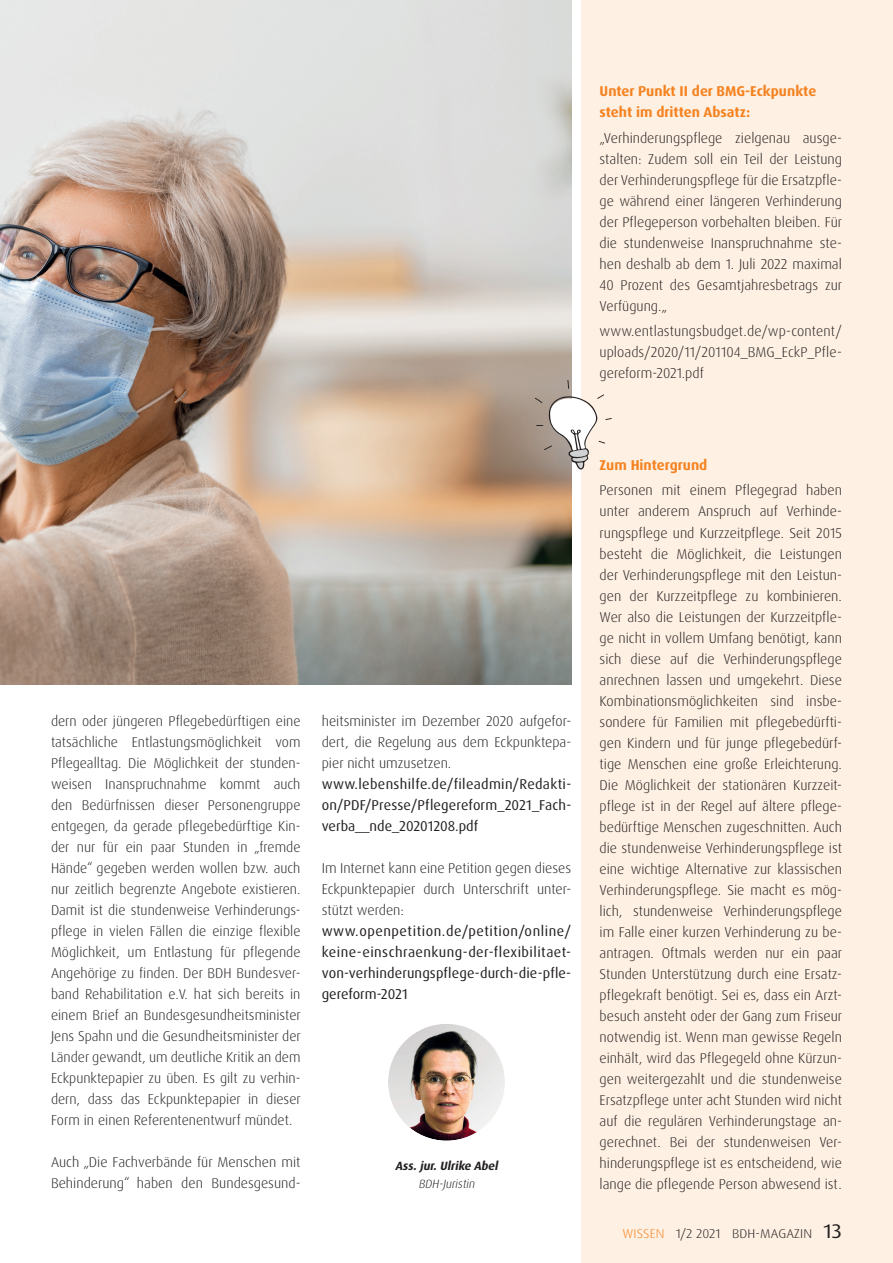
<style>
.page{position:relative;width:893px;height:1263px;background:#fff}
.page>*{position:absolute;margin:0;border:0;box-sizing:border-box;transform-origin:0 0}
.t1{font:300 14.25px/21px "Dax OT";color:#231f20;text-align:justify}
.t2{font:14.25px/21px "Dax OT";letter-spacing:.01em;color:#231f20;text-align:justify}
.t3{font:700 14.25px/21px "Dax OT";color:#f58220}
.t4{font:300 12.75px "Dax OT";letter-spacing:.01em;color:#231f20;scale:1.06 1}
.t5{font:italic 700 12px "Dax OT";color:#231f20}
.t6{font:italic 300 12px "Dax OT";color:#231f20}
.s1{color:#f58220}
.s2{font-weight:400;font-size:19.8px}
</style>
<div class="page">
<div style="left:582px;top:0;width:311px;height:1263px;background:#fef0e2"></div>
<img style="left:0;top:0;width:571px;height:685px">
<svg style="left:535px;top:380px;width:77px;height:90px"></svg>
<img style="left:388px;top:1024px;width:117px;height:117px;border-radius:58px">
<div style="left:385px;top:1021px;width:123px;height:122px;border:3px solid #fff;border-radius:50%"></div>
<p class="t3" style="left:600px;top:81px;width:218px">Unter Punkt II der BMG-Eckpunkte steht im dritten Absatz:</p>
<p class="t1" style="left:600px;top:127px;width:244px">„Verhinderungspflege zielgenau ausge&shy;stalten: Zudem soll ein Teil der Leistung der Verhinderungspflege für die Ersatzpfle&shy;ge während einer längeren Verhinderung der Pflegeperson vorbehalten bleiben. Für die stundenweise Inanspruchnahme ste&shy;hen deshalb ab dem 1. Juli 2022 maximal 40 Prozent des Gesamtjahresbetrags zur Verfügung.„</p>
<p class="t1" style="left:600px;top:321px;width:244px">www.entlastungsbudget.de/wp-content/ uploads/2020/11/201104_BMG_EckP_Pfle&shy;gereform-2021.pdf</p>
<p class="t1" style="left:51px;top:711px;width:251px">dern oder jüngeren Pflegebedürftigen eine tatsächliche Entlastungsmöglichkeit vom Pflegealltag. Die Möglichkeit der stunden&shy;weisen Inanspruchnahme kommt auch den Bedürfnissen dieser Personengruppe entgegen, da gerade pflegebedürftige Kin&shy;der nur für ein paar Stunden in „fremde Hände“ gegeben werden wollen bzw. auch nur zeitlich begrenzte Angebote existieren.<br>Damit ist die stundenweise Verhinderungs&shy;pflege in vielen Fällen die einzige flexible Möglichkeit, um Entlastung für pflegende Angehörige zu finden. Der BDH Bundesver&shy;band Rehabilitation e.V. hat sich bereits in einem Brief an Bundesgesundheitsminister Jens Spahn und die Gesundheitsminister der Länder gewandt, um deutliche Kritik an dem Eckpunktepapier zu üben. Es gilt zu verhin&shy;dern, dass das Eckpunktepapier in dieser Form in einen Referentenentwurf mündet.</p>
<p class="t1" style="left:51px;top:1152px;width:251px">Auch „Die Fachverbände für Menschen mit<br>Behinderung“ haben den Bundesgesund-</p>
<p class="t1" style="left:322px;top:711px;width:251px">heitsminister im Dezember 2020 aufgefor&shy;dert, die Regelung aus dem Eckpunktepa&shy;pier nicht umzusetzen.</p>
<p class="t2" style="left:322px;top:774px;width:251px">www.lebenshilfe.de/fileadmin/Redakti&shy;on/PDF/Presse/Pflegereform_2021_Fach&shy;verba__nde_20201208.pdf</p>
<p class="t1" style="left:322px;top:858px;width:251px">Im Internet kann eine Petition gegen dieses Eckpunktepapier durch Unterschrift unter&shy;stützt werden:</p>
<p class="t2" style="left:322px;top:921px;width:251px">www.openpetition.de/petition/online/ keine-einschraenkung-der-flexibilitaet&shy;von-verhinderungspflege-durch-die-pfle&shy;gereform-2021</p>
<p class="t5" style="left:395px;top:1158px;width:107px">Ass.jur.Ulrike Abel</p>
<p class="t6" style="left:418px;top:1177px;width:60px">BDH-Juristin</p>
<p class="t3" style="left:600px;top:455px;width:109px">Zum Hintergrund</p>
<p class="t1" style="left:600px;top:480px;width:244px">Personen mit einem Pflegegrad haben unter anderem Anspruch auf Verhinde&shy;rungspflege und Kurzzeitpflege. Seit 2015 besteht die Möglichkeit, die Leistungen der Verhinderungspflege mit den Leistun&shy;gen der Kurzzeitpflege zu kombinieren.<br>Wer also die Leistungen der Kurzzeitpfle&shy;ge nicht in vollem Umfang benötigt, kann sich diese auf die Verhinderungspflege anrechnen lassen und umgekehrt. Diese Kombinationsmöglichkeiten sind insbe&shy;sondere für Familien mit pflegebedürfti&shy;gen Kindern und für junge pflegebedürf&shy;tige Menschen eine große Erleichterung.<br>Die Möglichkeit der stationären Kurzzeit&shy;pflege ist in der Regel auf ältere pflege&shy;bedürftige Menschen zugeschnitten. Auch die stundenweise Verhinderungspflege ist eine wichtige Alternative zur klassischen Verhinderungspflege. Sie macht es mög&shy;lich, stundenweise Verhinderungspflege im Falle einer kurzen Verhinderung zu be&shy;antragen. Oftmals werden nur ein paar Stunden Unterstützung durch eine Ersatz&shy;pflegekraft benötigt. Sei es, dass ein Arzt&shy;besuch ansteht oder der Gang zum Friseur notwendig ist. Wenn man gewisse Regeln einhält, wird das Pflegegeld ohne Kürzun&shy;gen weitergezahlt und die stundenweise Ersatzpflege unter acht Stunden wird nicht auf die regulären Verhinderungstage an&shy;gerechnet. Bei der stundenweisen Ver&shy;hinderungspflege ist es entscheidend, wie lange die pflegende Person abwesend ist.</p>
<p class="t4" style="left:622px;top:1225px;width:209px"><span class="s1">WISSEN</span> 1/2 2021 BDH-MAGAZIN <span class="s2">13</span></p>
</div>
